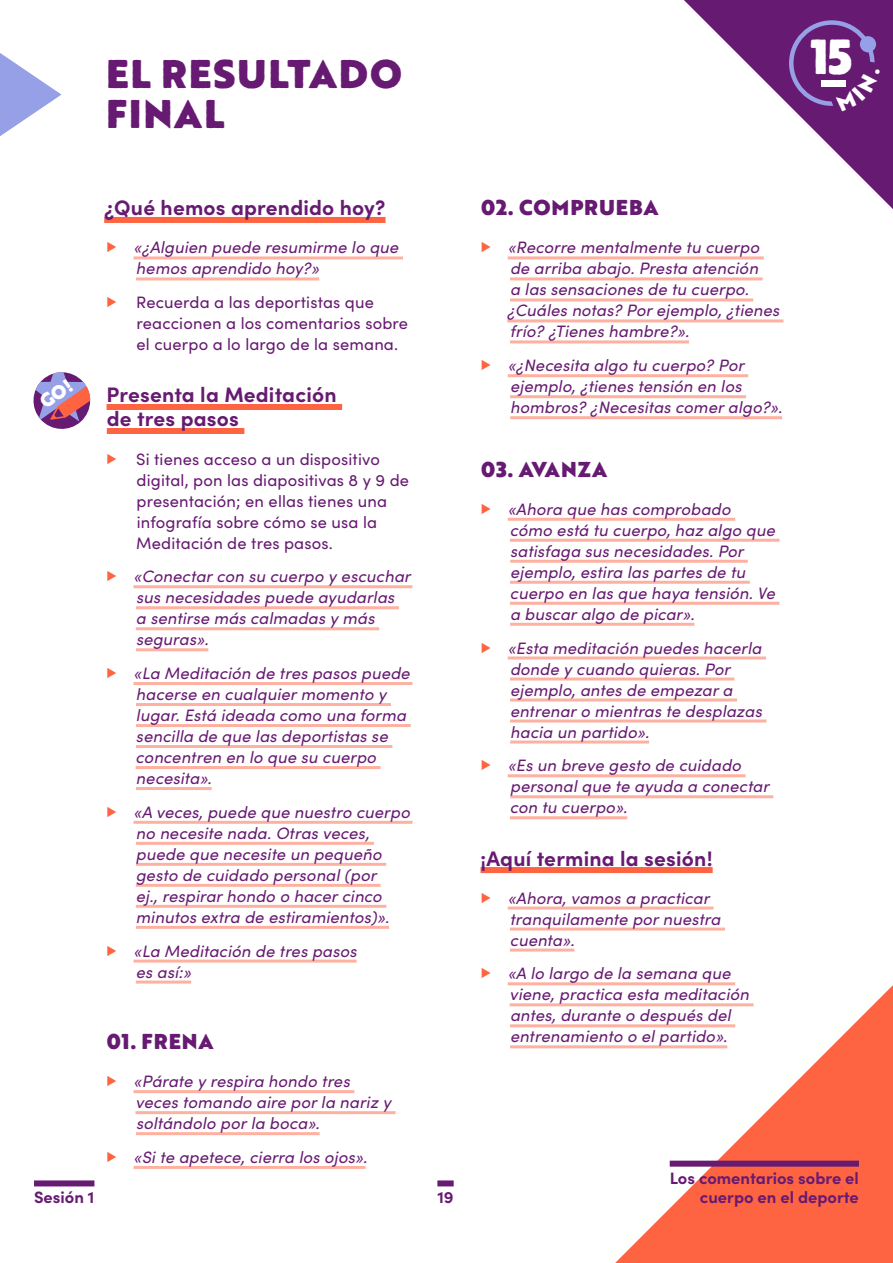
<style>
.page{position:relative;width:893px;height:1263px;background:#fff}
.page>*{position:absolute;margin:0;border:0;box-sizing:border-box;transform-origin:0 0}
.t1{font:900 47.85px "Brother 1816 Printed";color:#fff}
.t2{font:900 39px/40.5px "Brother 1816 Printed";letter-spacing:.04em;color:#671a71}
.t3{font:700 21px/24px "Sofia Pro";letter-spacing:.01em;color:#671a71}
.t4{font:900 21px "Brother 1816 Printed";letter-spacing:.04em;color:#671a71}
.t5{font:italic 16.5px/21px "Sofia Pro";letter-spacing:.01em;color:#671a71}
.t6{font:16.5px/21px "Sofia Pro";letter-spacing:.01em;color:#671a71}
.t7{font:700 16.5px "Sofia Pro";color:#671a71}
.s1{font-style:normal;color:#fe6441}
.s2{color:#fe6441}
.s3{color:#fff}
</style>
<div class="page">
<svg style="left:615px;top:985px;width:278px;height:278px"></svg>
<svg style="left:0;top:53px;width:62px;height:83px"></svg>
<hr style="left:133px;top:1090px;width:221px;height:3px;background:#feb1a0">
<hr style="left:135px;top:1111px;width:261px;height:3px;background:#feb1a0">
<hr style="left:136px;top:1132px;width:184px;height:3px;background:#feb1a0">
<hr style="left:133px;top:1166px;width:232px;height:3px;background:#feb1a0">
<hr style="left:508px;top:256px;width:256px;height:3px;background:#feb1a0">
<hr style="left:510px;top:277px;width:253px;height:3px;background:#feb1a0">
<hr style="left:510px;top:298px;width:243px;height:3px;background:#feb1a0">
<hr style="left:507px;top:319px;width:276px;height:3px;background:#feb1a0">
<hr style="left:510px;top:340px;width:179px;height:3px;background:#feb1a0">
<hr style="left:508px;top:374px;width:240px;height:3px;background:#feb1a0">
<hr style="left:510px;top:395px;width:236px;height:3px;background:#feb1a0">
<hr style="left:510px;top:416px;width:272px;height:3px;background:#feb1a0">
<hr style="left:508px;top:518px;width:227px;height:3px;background:#feb1a0">
<hr style="left:510px;top:539px;width:270px;height:3px;background:#feb1a0">
<hr style="left:510px;top:560px;width:238px;height:3px;background:#feb1a0">
<hr style="left:510px;top:581px;width:240px;height:3px;background:#feb1a0">
<hr style="left:510px;top:602px;width:269px;height:3px;background:#feb1a0">
<hr style="left:510px;top:623px;width:184px;height:3px;background:#feb1a0">
<hr style="left:508px;top:656px;width:258px;height:3px;background:#feb1a0">
<hr style="left:510px;top:677px;width:224px;height:3px;background:#feb1a0">
<hr style="left:510px;top:698px;width:227px;height:3px;background:#feb1a0">
<hr style="left:510px;top:719px;width:256px;height:3px;background:#feb1a0">
<hr style="left:510px;top:740px;width:139px;height:3px;background:#feb1a0">
<hr style="left:508px;top:774px;width:238px;height:3px;background:#feb1a0">
<hr style="left:510px;top:795px;width:263px;height:3px;background:#feb1a0">
<hr style="left:510px;top:816px;width:117px;height:3px;background:#feb1a0">
<div style="left:480px;top:867px;width:233px;height:6px;background:#fe6441"></div>
<hr style="left:508px;top:906px;width:205px;height:3px;background:#feb1a0">
<hr style="left:510px;top:927px;width:215px;height:3px;background:#feb1a0">
<hr style="left:510px;top:948px;width:64px;height:3px;background:#feb1a0">
<hr style="left:508px;top:982px;width:227px;height:3px;background:#feb1a0">
<hr style="left:510px;top:1003px;width:243px;height:3px;background:#feb1a0">
<hr style="left:510px;top:1024px;width:225px;height:3px;background:#feb1a0">
<hr style="left:510px;top:1045px;width:217px;height:3px;background:#feb1a0">
<div style="left:104px;top:217px;width:281px;height:6px;background:#fe6441"></div>
<hr style="left:133px;top:256px;width:270px;height:3px;background:#feb1a0">
<hr style="left:136px;top:277px;width:183px;height:3px;background:#feb1a0">
<div style="left:107px;top:404px;width:235px;height:6px;background:#fe6441"></div>
<div style="left:107px;top:428px;width:137px;height:6px;background:#fe6441"></div>
<hr style="left:133px;top:585px;width:279px;height:3px;background:#feb1a0">
<hr style="left:136px;top:606px;width:263px;height:3px;background:#feb1a0">
<hr style="left:136px;top:627px;width:243px;height:3px;background:#feb1a0">
<hr style="left:136px;top:648px;width:72px;height:3px;background:#feb1a0">
<hr style="left:133px;top:682px;width:279px;height:3px;background:#feb1a0">
<hr style="left:136px;top:703px;width:255px;height:3px;background:#feb1a0">
<hr style="left:136px;top:724px;width:275px;height:3px;background:#feb1a0">
<hr style="left:136px;top:745px;width:256px;height:3px;background:#feb1a0">
<hr style="left:136px;top:766px;width:245px;height:3px;background:#feb1a0">
<hr style="left:136px;top:787px;width:76px;height:3px;background:#feb1a0">
<hr style="left:133px;top:821px;width:279px;height:3px;background:#feb1a0">
<hr style="left:136px;top:842px;width:238px;height:3px;background:#feb1a0">
<hr style="left:136px;top:863px;width:250px;height:3px;background:#feb1a0">
<hr style="left:136px;top:884px;width:245px;height:3px;background:#feb1a0">
<hr style="left:136px;top:905px;width:250px;height:3px;background:#feb1a0">
<hr style="left:136px;top:926px;width:253px;height:3px;background:#feb1a0">
<hr style="left:133px;top:959px;width:224px;height:3px;background:#feb1a0">
<hr style="left:136px;top:980px;width:55px;height:3px;background:#feb1a0">
<div style="left:34px;top:1180px;width:60px;height:6px;background:#671a71"></div>
<div style="left:670px;top:1160px;width:189px;height:6px;background:#671a71"></div>
<div style="left:437px;top:1180px;width:17px;height:6px;background:#671a71"></div>
<svg style="left:684px;top:0;width:209px;height:209px"></svg>
<svg style="left:33px;top:372px;width:58px;height:57px"></svg>
<h2 class="t2" style="left:106px;top:52px;width:297px">EL RESULTADO<br>FINAL</h2>
<h1 class="t1" style="left:811px;top:20px;width:43px">15</h1>
<p class="t3" style="left:104px;top:194px;width:283px">¿Qué hemos aprendido hoy?</p>
<p class="t5" style="left:136px;top:236px;width:264px;text-indent:-30px"><span class="s1">▶</span> «¿Alguien puede resumirme lo que hemos aprendido hoy?»</p>
<p class="t6" style="left:136px;top:291px;width:273px;text-indent:-30px"><span class="s2">▶</span> Recuerda a las deportistas que reaccionen a los comentarios sobre el cuerpo a lo largo de la semana.</p>
<p class="t3" style="left:107px;top:381px;width:232px">Presenta la Meditación de tres pasos</p>
<p class="t6" style="left:136px;top:447px;width:274px;text-indent:-30px"><span class="s2">▶</span> Si tienes acceso a un dispositivo digital, pon las diapositivas 8 y 9 de presentación; en ellas tienes una infografía sobre cómo se usa la<br>Meditación de tres pasos.</p>
<p class="t5" style="left:136px;top:565px;width:276px;text-indent:-30px"><span class="s1">▶</span> «Conectar con su cuerpo y escuchar sus necesidades puede ayudarlas<br>a sentirse más calmadas y más seguras».</p>
<p class="t5" style="left:136px;top:662px;width:276px;text-indent:-29px"><span class="s1">▶</span> «La Meditación de tres pasos puede hacerse en cualquier momento y lugar. Está ideada como una forma sencilla de que las deportistas se concentren en lo que su cuerpo necesita».</p>
<p class="t5" style="left:136px;top:801px;width:276px;text-indent:-30px"><span class="s1">▶</span> «A veces, puede que nuestro cuerpo no necesite nada. Otras veces, puede que necesite un pequeño gesto de cuidado personal (por<br>ej., respirar hondo o hacer cinco minutos extra de estiramientos)».</p>
<p class="t5" style="left:136px;top:939px;width:222px;text-indent:-30px"><span class="s1">▶</span> «La Meditación de tres pasos es así:»</p>
<p class="t7" style="left:34px;top:1185px;width:62px">Sesión 1</p>
<p class="t4" style="left:107px;top:1025px;width:108px">01. FRENA</p>
<p class="t5" style="left:135px;top:1070px;width:257px;text-indent:-29px"><span class="s1">▶</span> «Párate y respira hondo tres veces tomando aire por la nariz y soltándolo por la boca».</p>
<p class="t5" style="left:106px;top:1146px;width:267px"><span class="s1">▶</span> «Si te apetece, cierra los ojos».<span class="s3">"</span></p>
<p class="t4" style="left:481px;top:192px;width:179px">02. COMPRUEBA</p>
<p class="t5" style="left:507px;top:236px;width:274px;text-indent:-27px"><span class="s1">▶</span> «Recorre mentalmente tu cuerpo de arriba abajo. Presta atención<br>a las sensaciones de tu cuerpo. ¿Cuáles notas? Por ejemplo, ¿tienes frío? ¿Tienes hambre?».</p>
<p class="t5" style="left:510px;top:354px;width:274px;text-indent:-30px"><span class="s1">▶</span> «¿Necesita algo tu cuerpo? Por ejemplo, ¿tienes tensión en los hombros? ¿Necesitas comer algo?».</p>
<p class="t4" style="left:481px;top:453px;width:128px">03. AVANZA</p>
<p class="t5" style="left:510px;top:497px;width:267px;text-indent:-29px"><span class="s1">▶</span> «Ahora que has comprobado cómo está tu cuerpo, haz algo que satisfaga sus necesidades. Por ejemplo, estira las partes de tu cuerpo en las que haya tensión. Ve a buscar algo de picar».</p>
<p class="t5" style="left:510px;top:636px;width:253px;text-indent:-30px"><span class="s1">▶</span> «Esta meditación puedes hacerla donde y cuando quieras. Por ejemplo, antes de empezar a entrenar o mientras te desplazas hacia un partido».</p>
<p class="t5" style="left:510px;top:754px;width:261px;text-indent:-29px"><span class="s1">▶</span> «Es un breve gesto de cuidado personal que te ayuda a conectar con tu cuerpo».</p>
<p class="t3" style="left:480px;top:844px;width:234px">¡Aquí termina la sesión!</p>
<p class="t5" style="left:510px;top:886px;width:212px;text-indent:-29px"><span class="s1">▶</span> «Ahora, vamos a practicar tranquilamente por nuestra cuenta».</p>
<p class="t5" style="left:510px;top:962px;width:241px;text-indent:-29px"><span class="s1">▶</span> «A lo largo de la semana que viene, practica esta meditación antes, durante o después del entrenamiento o el partido».</p>
<p class="t7" style="left:670px;top:1165px;width:191px">Los comentarios sobre el</p>
<p class="t7" style="left:437px;top:1185px;width:18px">19</p>
<p class="t7" style="left:700px;top:1185px;width:161px">cuerpo en el deporte</p>
</div>
